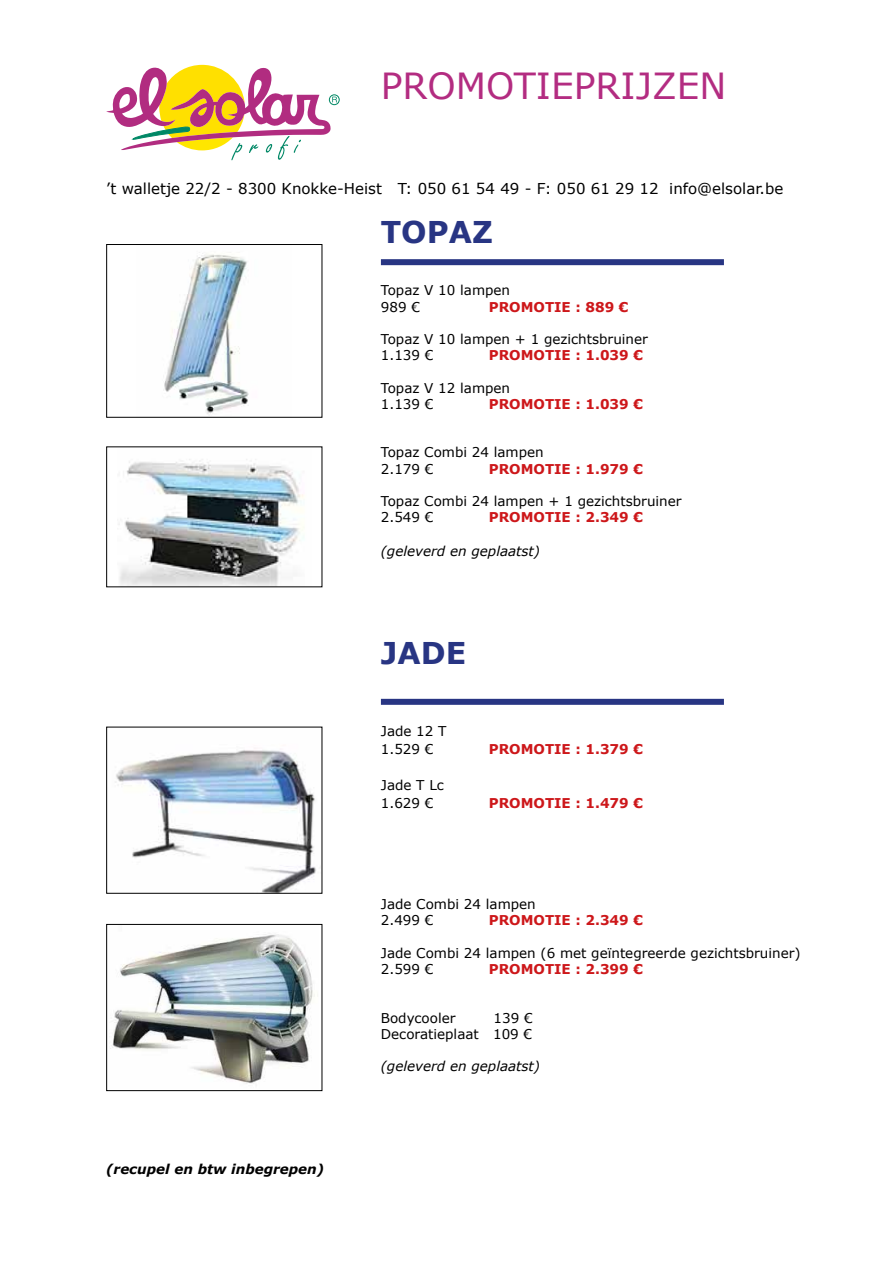
<style>
.page{position:relative;width:893px;height:1263px;background:#fff}
.page>*{position:absolute;margin:0;border:0;box-sizing:border-box;transform-origin:0 0}
.t1{font:36px "Verdana";color:#b32c81}
.t2{font:700 30px "Verdana";color:#283583}
.t3{font:15px "Verdana";color:#000}
.t4{font:13.5px/16.2px "Verdana";color:#000}
.t5{font:700 13.5px "Verdana";color:#cd171a}
.t6{font:italic 13.5px "Verdana";color:#000}
.t7{font:italic 700 13.5px "Verdana";color:#000}
</style>
<div class="page">
<div style="left:381px;top:259px;width:343px;height:6px;background:#283583"></div>
<div style="left:381px;top:699px;width:343px;height:6px;background:#283583"></div>
<img style="left:164px;top:253px;width:85px;height:163px">
<div style="left:106px;top:244px;width:216px;height:174px;border:1px solid #000"></div>
<img style="left:118px;top:459px;width:186px;height:126px">
<img style="left:115px;top:750px;width:201px;height:142px">
<div style="left:106px;top:727px;width:216px;height:167px;border:1px solid #000"></div>
<img style="left:110px;top:934px;width:208px;height:150px">
<div style="left:106px;top:924px;width:216px;height:167px;border:1px solid #000"></div>
<svg style="left:106px;top:65px;width:234px;height:95px"></svg>
<h1 class="t1" style="left:381px;top:61px;width:347px">PROMOTIEPRIJZEN</h1>
<p class="t3" style="left:106px;top:178px;width:678px">’t walletje 22/2 - 8300 Knokke-Heist T: 050 61 54 49 - F: 050 61 29 12 info@elsolar.be</p>
<h2 class="t2" style="left:381px;top:211px;width:113px">TOPAZ</h2>
<p class="t4" style="left:381px;top:282px;width:131px">Topaz V 10 lampen<br>989 €</p>
<p class="t5" style="left:489px;top:297px;width:141px">PROMOTIE : 889 €</p>
<p class="t4" style="left:381px;top:331px;width:269px">Topaz V 10 lampen + 1 gezichtsbruiner<br>1.139 €</p>
<p class="t5" style="left:489px;top:346px;width:156px">PROMOTIE : 1.039 €</p>
<p class="t4" style="left:381px;top:379px;width:131px">Topaz V 12 lampen<br>1.139 €</p>
<p class="t5" style="left:489px;top:394px;width:156px">PROMOTIE : 1.039 €</p>
<p class="t4" style="left:381px;top:444px;width:164px">Topaz Combi 24 lampen<br>2.179 €</p>
<p class="t5" style="left:489px;top:459px;width:156px">PROMOTIE : 1.979 €</p>
<p class="t4" style="left:381px;top:493px;width:302px">Topaz Combi 24 lampen + 1 gezichtsbruiner<br>2.549 €</p>
<p class="t5" style="left:489px;top:508px;width:156px">PROMOTIE : 2.349 €</p>
<p class="t6" style="left:381px;top:542px;width:161px">(geleverd en geplaatst)</p>
<h2 class="t2" style="left:381px;top:632px;width:87px">JADE</h2>
<p class="t4" style="left:381px;top:722px;width:67px;line-height:18px">Jade 12 T<br>1.529 €</p>
<p class="t4" style="left:381px;top:776px;width:65px;line-height:18px">Jade T Lc<br>1.629 €</p>
<p class="t5" style="left:489px;top:740px;width:156px">PROMOTIE : 1.379 €</p>
<p class="t5" style="left:489px;top:794px;width:156px">PROMOTIE : 1.479 €</p>
<p class="t4" style="left:381px;top:896px;width:156px">Jade Combi 24 lampen<br>2.499 €</p>
<p class="t5" style="left:489px;top:911px;width:156px">PROMOTIE : 2.349 €</p>
<p class="t4" style="left:381px;top:945px;width:421px">Jade Combi 24 lampen (6 met geïntegreerde gezichtsbruiner)<br>2.599 €</p>
<p class="t5" style="left:489px;top:959px;width:156px">PROMOTIE : 2.399 €</p>
<p class="t7" style="left:106px;top:1160px;width:219px">(recupel en btw inbegrepen)</p>
<p class="t4" style="left:381px;top:1009px;width:76px">Bodycooler</p>
<p class="t4" style="left:381px;top:1009px;width:153px;text-align:right">139 €<br>Decoratieplaat 109 €</p>
<p class="t6" style="left:381px;top:1057px;width:161px">(geleverd en geplaatst)</p>
</div>
